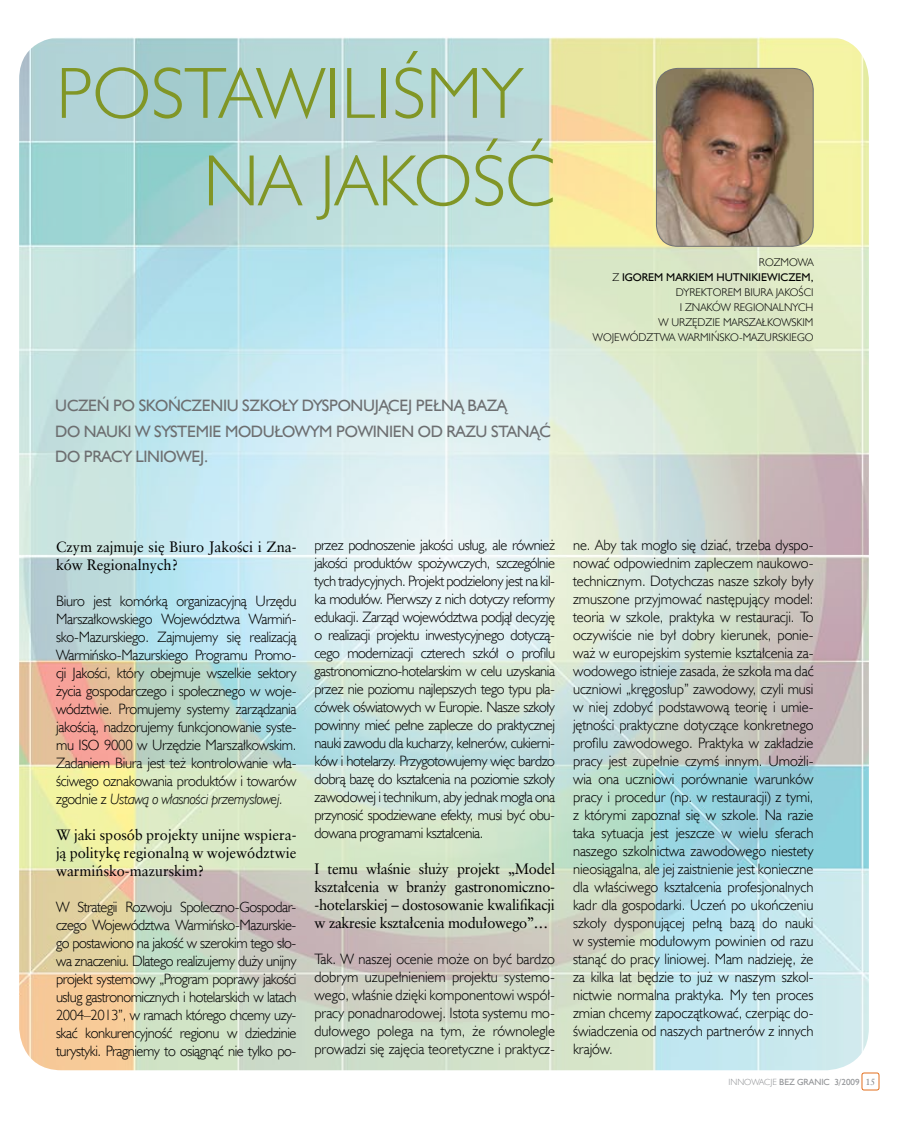
<style>
.page{position:relative;width:915px;height:1127px;background:#fff}
.page>*{position:absolute;margin:0;border:0;box-sizing:border-box;transform-origin:0 0}
.t1{font:72.9px/87.4px "Humanst 521 Lt EU";color:#819626}
.t2{font:16.5px "Humanst 521 EU";color:#6d6f71}
.t3{font:15px/18px "Humanst 521 Lt EU";letter-spacing:-.02em;color:#000;text-align:justify}
.t4{font:15px/18px "Class Garmnd EU";color:#000;text-align:justify}
.t5{font:11.25px "Humanst 521 Lt EU";color:#000}
.t6{font:11.25px "Humanst 521 EU";color:#000}
.t7{font:9px "Humanst 521 EU";color:#939598}
.t8{font:9px "Humanst 521 Lt EU";color:#939598}
.s1{font-family:"Humanst 521 Lt EU"}
.s2{font-style:italic}
.s3{font-family:"Humanst 521 EU"}
.s4{font-family:"Class Garmnd EU";color:#808285}
</style>
<div class="page">
<img style="left:19px;top:37px;width:849px;height:1033px">
<img style="left:656px;top:68px;width:156px;height:178px">
<div style="left:656px;top:68px;width:157px;height:179px;border:1px solid #6d6f71;border-radius:21px"></div>
<div style="left:861px;top:1073px;width:17px;height:17px;border:1px solid #e36f1e;border-radius:2px"></div>
<h1 class="t1" style="left:203px;top:48px;width:353px;text-indent:189px">śmy na jakość</h1>
<h1 class="t1" style="left:56px;top:48px;width:235px">Postawili</h1>
<p class="t2" style="left:55px;top:395px;width:136px">UCZEŃ POSKOŃCZENIU</p>
<p class="t2" style="left:242px;top:395px;width:11px">SZKOŁY</p>
<p class="t2" style="left:302px;top:395px;width:10px">DYSPONUJĄCEJ</p>
<p class="t2" style="left:415px;top:395px;width:11px">PEŁNĄ</p>
<p class="t2" style="left:467px;top:395px;width:11px">BAZĄ</p>
<p class="t2" style="left:55px;top:421px;width:39px">DO NAUKI</p>
<p class="t2" style="left:135px;top:421px;width:29px">W SYSTEMIE</p>
<p class="t2" style="left:225px;top:421px;width:13px">MODUŁOWYM</p>
<p class="t2" style="left:336px;top:421px;width:11px">POWINIEN</p>
<p class="t2" style="left:417px;top:421px;width:40px">OD RAZU</p>
<p class="t2" style="left:491px;top:421px;width:11px">STANĄĆ</p>
<p class="t2" style="left:55px;top:446px;width:40px">DO PRACY</p>
<p class="t2" style="left:135px;top:446px;width:10px">LINIOWEJ</p>
<p class="t2" style="left:204px;top:446px;width:6px">.</p>
<p class="t5" style="left:758px;top:255px;width:56px">Rozmowa</p>
<p class="t6" style="left:612px;top:270px;width:21px"><span class="s1">z</span> IGOREM</p>
<p class="t6" style="left:666px;top:270px;width:17px">MARKIEM</p>
<p class="t6" style="left:716px;top:270px;width:16px">HUTNIKIEWICZEM</p>
<p class="t6" style="left:810px;top:270px;width:4px">,</p>
<p class="t5" style="left:675px;top:285px;width:137px">dyrektorem Bi ura Jakości</p>
<p class="t5" style="left:679px;top:300px;width:132px">i Znaków Regi onal nych</p>
<p class="t5" style="left:658px;top:315px;width:144px">w Urzędzi e Marszałkowskim</p>
<p class="t5" style="left:592px;top:330px;width:222px">Województwa Warmi ńsko-Mazurski eg o</p>
<p class="t4" style="left:56px;top:537px;width:242px">Czym zajmuje się Biuro Jakości i Zna&shy;ków Regionalnych?</p>
<p class="t3" style="left:56px;top:591px;width:242px">Biuro jest komórką organizacyjną Urzędu Marszałkowskiego Województwa Warmiń&shy;sko-Mazurskiego. Zajmujemy się realizacją Warmińsko-Mazurskiego Programu Promo&shy;cji Jakości, który obejmuje wszelkie sektory życia gospodarczego i społecznego w woje&shy;wództwie. Promujemy systemy zarządzania jakością, nadzorujemy funkcjonowanie syste&shy;mu ISO 9000 w Urzędzie Marszałkowskim.<br>Zadaniem Biura jest też kontrolowanie wła&shy;ściwego oznakowania produktów i towarów zgodnie z <span class="s2">Ustawą o własności przemysłowej.</span></p>
<p class="t4" style="left:56px;top:825px;width:242px">W jaki sposób projekty unijne wspiera&shy;ją politykę regionalną w województwie warmińsko-mazurskim?</p>
<p class="t3" style="left:56px;top:897px;width:242px">W Strategii Rozwoju Społeczno-Gospodar&shy;czego Województwa Warmińsko-Mazurskie&shy;go postawiono na jakość w szerokim tego sło&shy;wa znaczeniu. Dlatego realizujemy duży unijny projekt systemowy „Program poprawy jakości usług gastronomicznych i hotelarskich w latach 2004–2013”, w ramach którego chcemy uzy&shy;skać konkurencyjność regionu w dziedzinie turystyki. Pragniemy to osiągnąć nie tylko po-</p>
<p class="t3" style="left:314px;top:536px;width:242px">przez podnoszenie jakości usług, ale również jakości produktów spożywczych, szczególnie tych tradycyjnych. Projekt podzielony jest na kil&shy;ka modułów. Pierwszy z nich dotyczy reformy edukacji. Zarząd województwa podjął decyzję o realizacji projektu inwestycyjnego dotyczą&shy;cego modernizacji czterech szkół o profilu gastronomiczno-hotelarskim w celu uzyskania przez nie poziomu najlepszych tego typu pla&shy;cówek oświatowych w Europie. N asze szkoły powinny mieć pełne zaplecze do praktycznej nauki zawodu dla kucharzy, kelnerów, cukierni&shy;ków i hotelarzy. Przygotowujemy więc bardzo dobrą bazę do kształcenia na poziomie szkoły zawodowej i technikum, aby jednak mogła ona przynosić spodziewane efekty, musi być obu&shy;dowana programami kształcenia.</p>
<p class="t4" style="left:314px;top:860px;width:242px">I temu właśnie służy projekt „Model kształcenia w branży gastronomiczno--hotelarskiej – dostosowanie kwalifikacji w zakresie kształcenia modułowego”…</p>
<p class="t3" style="left:314px;top:950px;width:242px">Tak. W naszej ocenie może on być bardzo dobrym uzupełnieniem projektu systemo&shy;wego, właśnie dzięki komponentowi współ&shy;pracy ponadnarodowej. Istota systemu mo&shy;dułowego polega na tym, że równolegle prowadzi się zajęcia teoretyczne i praktycz-</p>
<p class="t3" style="left:573px;top:536px;width:242px">ne. Aby tak mogło się dziać, trzeba dyspo&shy;nować odpowiednim zapleczem naukowo&shy;technicznym. Dotychczas nasze szkoły były zmuszone przyjmować następujący model: teoria w szkole, praktyka w restauracji. To oczywiście nie był dobry kierunek, ponie&shy;waż w europejskim systemie kształcenia za&shy;wodowego istnieje zasada, że szkoła ma dać uczniowi „kręgosłup” zawodowy, czyli musi w niej zdobyć podstawową teorię i umie&shy;jętności praktyczne dotyczące konkretnego profilu zawodowego. Praktyka w zakładzie pracy jest zupełnie czymś innym. Umożli&shy;wia ona uczniowi porównanie warunków pracy i procedur (np. w restauracji) z tymi, z którymi zapoznał się w szkole. N a razie taka sytuacja jest jeszcze w wielu sferach naszego szkolnictwa zawodowego niestety nieosiągalna, ale jej zaistnienie jest konieczne dla właściwego kształcenia profesjonalnych kadr dla gospodarki. Uczeń po ukończeniu szkoły dysponującej pełną bazą do nauki w systemie modułowym powinien od razu stanąć do pracy liniowej. Mam nadzieję, że za kilka lat będzie to już w naszym szkol&shy;nictwie normalna praktyka. My ten proces zmian chcemy zapoczątkować, czerpiąc do&shy;świadczenia od naszych partnerów z innych krajów.</p>
<p class="t8" style="left:728px;top:1076px;width:57px">i nnowacje <span class="s3">BEZ</span></p>
<p class="t7" style="left:797px;top:1076px;width:7px">GRANIC</p>
<p class="t7" style="left:834px;top:1076px;width:43px">3/2009 <span class="s4">15</span></p>
</div>
